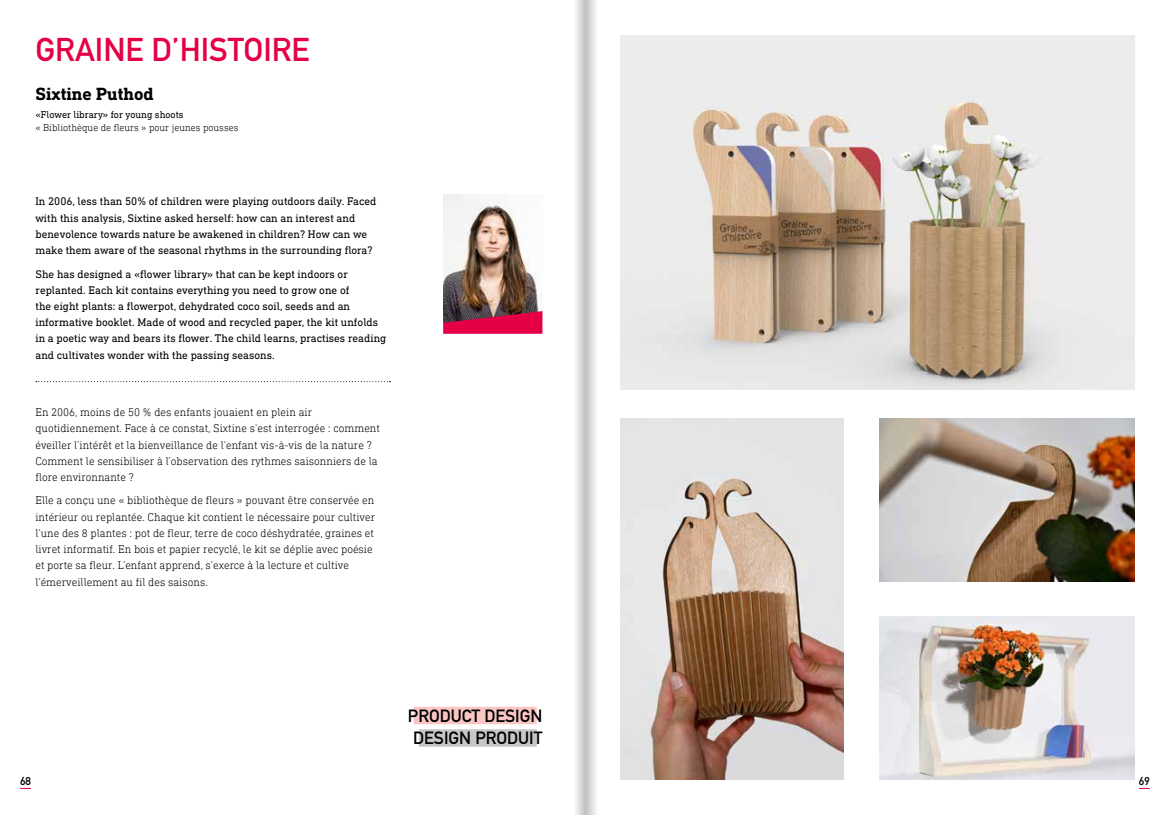
<style>
.page{position:relative;width:1170px;height:815px;background:#fff}
.page>*{position:absolute;margin:0;border:0;box-sizing:border-box;transform-origin:0 0}
.t1{font:700 32.5px "DIN Alternate";color:#e50046}
.t2{font:700 18px "DIN Next Slab W04";color:#000}
.t3{font:700 17.5px/22.5px "DIN Alternate";color:#000}
.t4{font:300 11.25px/16.2px "DIN Next Slab W04";color:#000}
.t5{font:11.25px/16.2px "DIN Next Slab W04";color:#000}
.t6{font:700 11.25px "DIN Alternate";color:#000}
.t7{font:300 10px "DIN Next Slab W04";color:#000}
.t8{font:10px "DIN Next Slab W04";color:#000}
</style>
<div class="page">
<img style="left:443px;top:195px;width:99px;height:116px">
<svg style="left:36px;top:381px;width:354px;height:1px"></svg>
<img style="left:620px;top:35px;width:514px;height:355px">
<svg style="left:443px;top:311px;width:99px;height:23px;background:#bc1347"></svg>
<img style="left:620px;top:418px;width:223px;height:362px">
<img style="left:879px;top:418px;width:255px;height:163px">
<img style="left:879px;top:617px;width:255px;height:163px">
<div style="left:413px;top:707px;width:123px;height:17px;background:#f9c6c4"></div>
<div style="left:419px;top:729px;width:117px;height:18px;background:#c6c6c6"></div>
<svg style="left:576px;top:0;width:20px;height:815px"></svg>
<h1 class="t1" style="left:35px;top:24px;width:276px">GRAINE D’HISTOIRE</h1>
<h2 class="t2" style="left:35px;top:83px;width:120px">Sixtine Puthod</h2>
<p class="t8" style="left:35px;top:108px;width:150px">«Flower library» for young shoots</p>
<p class="t7" style="left:35px;top:122px;width:204px">« Bibliothèque de fleurs » pour jeunes pousses</p>
<p class="t5" style="left:35px;top:193px;width:342px">In 2006, less than 50% of children were playing outdoors daily. Faced with this analysis, Sixtine asked herself: how can an interest and benevolence towards nature be awakened in children? How can we make them aware of the seasonal rhythms in the surrounding flora?</p>
<p class="t5" style="left:35px;top:265px;width:352px">She has designed a «flower library» that can be kept indoors or replanted. Each kit contains everything you need to grow one of<br>the eight plants: a flowerpot, dehydrated coco soil, seeds and an informative booklet. Made of wood and recycled paper, the kit unfolds in a poetic way and bears its flower. The child learns, practises reading and cultivates wonder with the passing seasons.</p>
<p class="t4" style="left:35px;top:404px;width:346px">En 2006, moins de 50 % des enfants jouaient en plein air quotidiennement. Face à ce constat, Sixtine s’est interrogée : comment éveiller l’intérêt et la bienveillance de l’enfant vis-à-vis de la nature ?<br>Comment le sensibiliser à l’observation des rythmes saisonniers de la flore environnante ?</p>
<p class="t4" style="left:35px;top:492px;width:341px">Elle a conçu une « bibliothèque de fleurs » pouvant être conservée en intérieur ou replantée. Chaque kit contient le nécessaire pour cultiver l’une des 8 plantes : pot de fleur, terre de coco déshydratée, graines et livret informatif. En bois et papier recyclé, le kit se déplie avec poésie et porte sa fleur. L’enfant apprend, s’exerce à la lecture et cultive l’émerveillement au fil des saisons.</p>
<h3 class="t3" style="left:408px;top:703px;width:136px">PRODUCT DESIGN<br>DESIGN PRODUIT</h3>
<p class="t6" style="left:20px;top:772px;width:12px">68</p>
<p class="t6" style="left:1138px;top:772px;width:12px">69</p>
</div>
